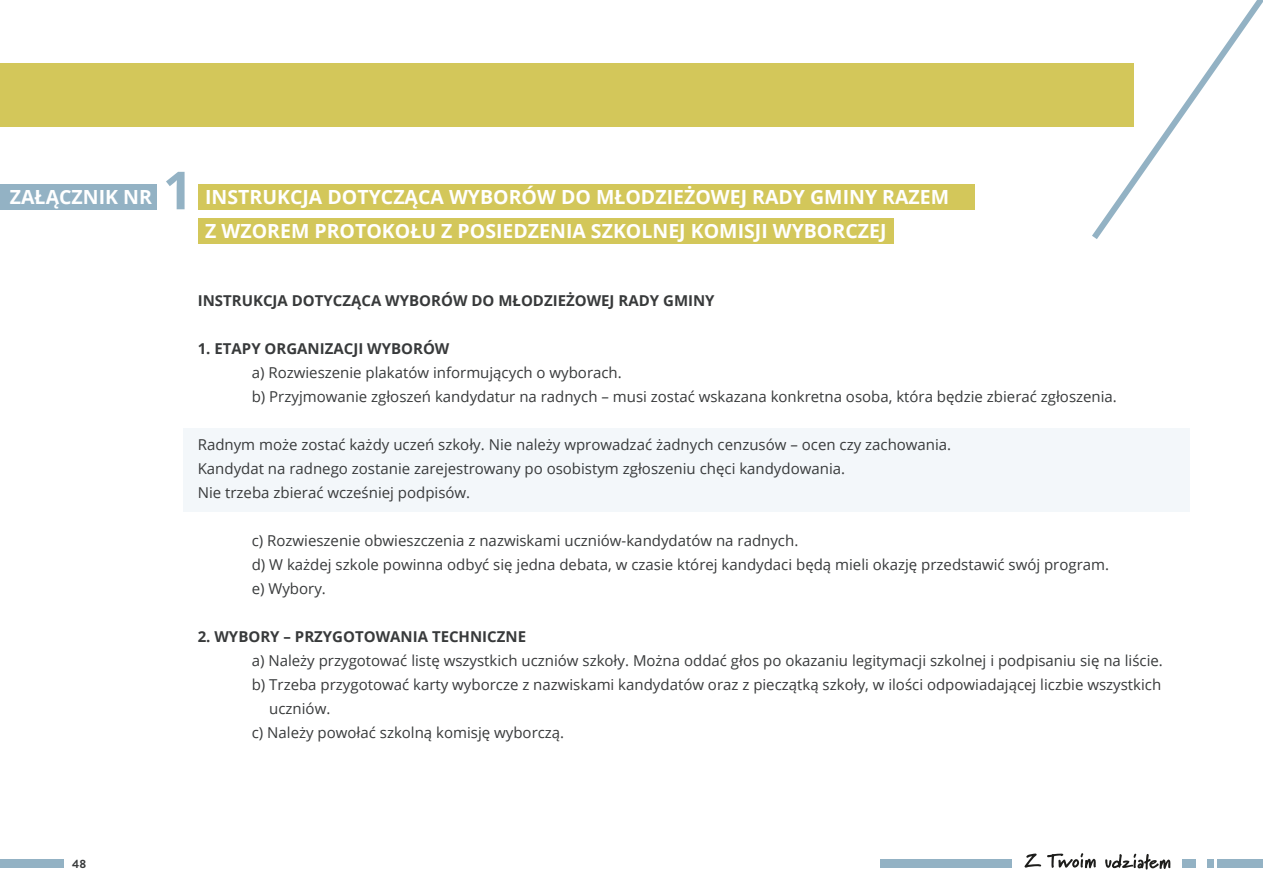
<style>
.page{position:relative;width:1263px;height:893px;background:#fff}
.page>*{position:absolute;margin:0;border:0;box-sizing:border-box;transform-origin:0 0}
.t1{font:700 52.5px "Open Sans";color:#93b2c4}
.t2{font:700 19.5px/34.5px "Open Sans";color:#fff}
.t3{font:15px/24px "Open Sans";color:#383a3b}
.t4{font:700 15px "Open Sans";color:#383a3b}
.t5{font:700 12px "Brandon Grotesque";color:#383a3b}
</style>
<div class="page">
<svg style="left:1024px;top:853px;width:17px;height:15px"></svg>
<svg style="left:1047px;top:853px;width:49px;height:15px"></svg>
<svg style="left:1105px;top:854px;width:65px;height:15px"></svg>
<div style="left:881px;top:860px;width:131px;height:8px;background:#93b2c4"></div>
<div style="left:0;top:860px;width:64px;height:8px;background:#93b2c4"></div>
<div style="left:1207px;top:860px;width:7px;height:8px;background:#93b2c4"></div>
<div style="left:1183px;top:860px;width:13px;height:8px;background:#93b2c4"></div>
<div style="left:1217px;top:860px;width:46px;height:8px;background:#93b2c4"></div>
<div style="left:183px;top:428px;width:1006px;height:84px;background:#f3f7fa"></div>
<div style="left:0;top:64px;width:1133px;height:63px;background:#d3c75a"></div>
<svg style="left:1086px;top:0;width:177px;height:239px"></svg>
<div style="left:198px;top:184px;width:776px;height:25px;background:#d3c75a"></div>
<div style="left:198px;top:218px;width:696px;height:26px;background:#d3c75a"></div>
<div style="left:0;top:184px;width:156px;height:25px;background:#93b2c4"></div>
<h2 class="t2" style="left:10px;top:179px;width:143px">ZAŁĄCZNIK NR</h2>
<h1 class="t1" style="left:163px;top:153px;width:31px">1</h1>
<h2 class="t2" style="left:205px;top:179px;width:745px">INSTRUKCJA DOTYCZĄCA WYBORÓW DO MŁODZIEŻOWEJ RADY GMINY RAZEM<br>Z WZOREM PROTOKOŁU Z POSIEDZENIA SZKOLNEJ KOMISJI WYBORCZEJ</h2>
<p class="t4" style="left:198px;top:290px;width:518px">INSTRUKCJA DOTYCZĄCA WYBORÓW DO MŁODZIEŻOWEJ RADY GMINY</p>
<p class="t4" style="left:198px;top:338px;width:253px">1. ETAPY ORGANIZACJI WYBORÓW</p>
<p class="t3" style="left:252px;top:360px;width:867px">a) Rozwieszenie plakatów informujących o wyborach.<br>b) Przyjmowanie zgłoszeń kandydatur na radnych – musi zostać wskazana konkretna osoba, która będzie zbierać zgłoszenia.</p>
<p class="t3" style="left:198px;top:432px;width:755px">Radnym może zostać każdy uczeń szkoły. Nie należy wprowadzać żadnych cenzusów – ocen czy zachowania.<br>Kandydat na radnego zostanie zarejestrowany po osobistym zgłoszeniu chęci kandydowania.<br>Nie trzeba zbierać wcześniej podpisów.</p>
<p class="t3" style="left:252px;top:528px;width:859px">c) Rozwieszenie obwieszczenia z nazwiskami uczniów-kandydatów na radnych.<br>d) W każdej szkole powinna odbyć się jedna debata, w czasie której kandydaci będą mieli okazję przedstawić swój program. e) Wybory.</p>
<p class="t4" style="left:198px;top:626px;width:330px">2. WYBORY – PRZYGOTOWANIA TECHNICZNE</p>
<p class="t3" style="left:252px;top:648px;width:913px">a) Należy przygotować listę wszystkich uczniów szkoły. Można oddać głos po okazaniu legitymacji szkolnej i podpisaniu się na liście.</p>
<p class="t3" style="left:252px;top:672px;width:911px">b) Trzeba przygotować karty wyborcze z nazwiskami kandydatów oraz z pieczątką szkoły, w ilości odpowiadającej liczbie wszystkich</p>
<p class="t3" style="left:269px;top:696px;width:63px">uczniów.</p>
<p class="t3" style="left:252px;top:720px;width:314px">c) Należy powołać szkolną komisję wyborczą.</p>
<p class="t5" style="left:72px;top:856px;width:15px">48</p>
</div>
